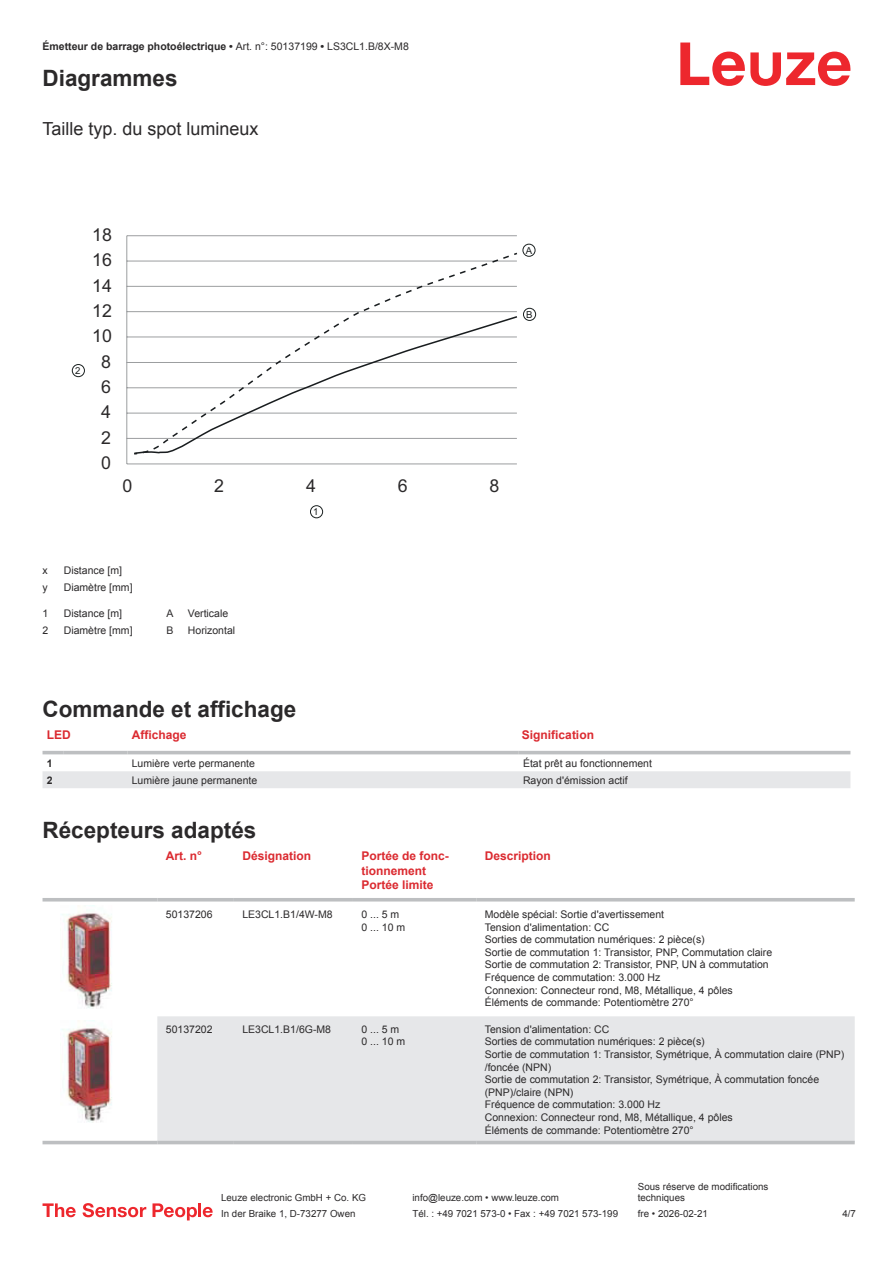
<style>
.page{position:relative;width:893px;height:1263px;background:#fff}
.page>*{position:absolute;margin:0;border:0;box-sizing:border-box;transform-origin:0 0}
.t1{font:700 22.5px "Arial";color:#2b292a}
.t2{font:18px "Arial";color:#2b292a}
.t3{font:17.85px "Arial";color:#2b292a}
.t4{font:700 12px/14.4px "Arial";color:#db2a30}
.t5{font:10.5px/12.6px "Arial";color:#2b292a}
.t6{font:700 10.5px "Arial";color:#2b292a}
.t7{font:9.75px/11.7px "Arial";color:#2b292a}
.t8{font:9.6px "Arial";color:#1c2021}
.s1{font-weight:400}
</style>
<div class="page">
<svg style="left:680px;top:43px;width:170px;height:43px"></svg>
<svg style="left:43px;top:750px;width:807px;height:38px"></svg>
<hr style="left:43px;top:751px;width:21px;height:3px;background:#bdbfc1">
<hr style="left:64px;top:751px;width:64px;height:3px;background:#bdbfc1">
<hr style="left:128px;top:751px;width:391px;height:3px;background:#bdbfc1">
<hr style="left:519px;top:751px;width:331px;height:3px;background:#bdbfc1">
<svg style="left:43px;top:901px;width:812px;height:244px"></svg>
<div style="left:157px;top:1016px;width:698px;height:125px;background:#e6e7e9"></div>
<hr style="left:43px;top:898px;width:114px;height:3px;background:#bdbfc1">
<hr style="left:157px;top:898px;width:77px;height:3px;background:#bdbfc1">
<hr style="left:234px;top:898px;width:119px;height:3px;background:#bdbfc1">
<hr style="left:353px;top:898px;width:123px;height:3px;background:#bdbfc1">
<hr style="left:476px;top:898px;width:379px;height:3px;background:#bdbfc1">
<hr style="left:43px;top:1141px;width:114px;height:3px;background:#bdbfc1">
<hr style="left:157px;top:1141px;width:77px;height:3px;background:#bdbfc1">
<hr style="left:234px;top:1141px;width:119px;height:3px;background:#bdbfc1">
<hr style="left:353px;top:1141px;width:123px;height:3px;background:#bdbfc1">
<hr style="left:476px;top:1141px;width:379px;height:3px;background:#bdbfc1">
<img style="left:61px;top:906px;width:61px;height:106px">
<img style="left:61px;top:1020px;width:61px;height:107px">
<svg style="left:43px;top:1203px;width:33px;height:14px"></svg>
<svg style="left:83px;top:1203px;width:63px;height:14px"></svg>
<svg style="left:153px;top:1203px;width:44px;height:17px"></svg>
<hr style="left:198px;top:1203px;width:3px;height:14px;background:#ed272d">
<svg style="left:203px;top:1207px;width:10px;height:10px"></svg>
<hr style="left:127px;top:438px;width:390px;height:1px;background:#9c9ea0">
<hr style="left:127px;top:413px;width:390px;height:1px;background:#9c9ea0">
<hr style="left:127px;top:387px;width:390px;height:1px;background:#9c9ea0">
<hr style="left:127px;top:362px;width:390px;height:1px;background:#9c9ea0">
<hr style="left:127px;top:336px;width:390px;height:1px;background:#9c9ea0">
<hr style="left:127px;top:311px;width:390px;height:1px;background:#9c9ea0">
<hr style="left:127px;top:286px;width:390px;height:1px;background:#9c9ea0">
<hr style="left:127px;top:261px;width:390px;height:1px;background:#9c9ea0">
<hr style="left:127px;top:235px;width:390px;height:1px;background:#9c9ea0">
<hr style="left:126px;top:236px;width:1px;height:228px;background:#9c9ea0">
<hr style="left:127px;top:463px;width:390px;height:1px;background:#9c9ea0">
<svg style="left:133px;top:252px;width:385px;height:203px"></svg>
<div style="left:310px;top:505px;width:13px;height:13px;border:1px solid #1b2121;border-radius:50%"></div>
<div style="left:72px;top:364px;width:13px;height:13px;border:1px solid #1b2121;border-radius:50%"></div>
<div style="left:523px;top:244px;width:12px;height:13px;border:1px solid #1b2121;border-radius:50%"></div>
<div style="left:523px;top:308px;width:13px;height:13px;border:1px solid #1b2121;border-radius:50%"></div>
<p class="t6" style="left:43px;top:43px;width:368px">Émetteur de barrage photoélectrique • <span class="s1">Art. n°: 50137199</span> • <span class="s1">LS3CL1.B/8X-M8</span></p>
<h1 class="t1" style="left:43px;top:70px;width:137px">Diagrammes</h1>
<h2 class="t2" style="left:43px;top:122px;width:218px">Taille typ. du spot lumineux</h2>
<h3 class="t3" style="left:92px;top:224px;width:21px">18</h3>
<h3 class="t3" style="left:92px;top:250px;width:21px">16</h3>
<h3 class="t3" style="left:92px;top:275px;width:21px">14</h3>
<h3 class="t3" style="left:92px;top:300px;width:21px">12</h3>
<p class="t8" style="left:75px;top:365px;width:7px">2</p>
<h3 class="t3" style="left:92px;top:326px;width:21px">10</h3>
<h3 class="t3" style="left:101px;top:351px;width:11px">8</h3>
<h3 class="t3" style="left:101px;top:376px;width:11px">6</h3>
<h3 class="t3" style="left:101px;top:402px;width:11px">4</h3>
<h3 class="t3" style="left:101px;top:427px;width:11px">2</h3>
<h3 class="t3" style="left:101px;top:452px;width:11px">0</h3>
<h3 class="t3" style="left:122px;top:476px;width:11px">0</h3>
<h3 class="t3" style="left:214px;top:476px;width:11px">2</h3>
<h3 class="t3" style="left:306px;top:476px;width:11px">4</h3>
<h3 class="t3" style="left:398px;top:476px;width:11px">6</h3>
<h3 class="t3" style="left:490px;top:476px;width:11px">8</h3>
<p class="t8" style="left:313px;top:506px;width:7px">1</p>
<p class="t5" style="left:43px;top:565px;width:7px">x</p>
<p class="t5" style="left:64px;top:565px;width:60px">Distance [m]</p>
<p class="t5" style="left:43px;top:582px;width:7px">y</p>
<p class="t5" style="left:64px;top:582px;width:70px">Diamètre [mm]</p>
<p class="t5" style="left:43px;top:608px;width:7px">1</p>
<p class="t5" style="left:64px;top:608px;width:60px">Distance [m]</p>
<p class="t5" style="left:43px;top:625px;width:7px">2</p>
<p class="t5" style="left:64px;top:625px;width:70px">Diamètre [mm]</p>
<p class="t5" style="left:167px;top:608px;width:9px">A</p>
<p class="t5" style="left:188px;top:608px;width:42px">Verticale</p>
<p class="t5" style="left:167px;top:625px;width:9px">B</p>
<p class="t5" style="left:188px;top:625px;width:49px">Horizontal</p>
<p class="t8" style="left:526px;top:245px;width:8px">A</p>
<p class="t8" style="left:526px;top:309px;width:8px">B</p>
<h1 class="t1" style="left:43px;top:700px;width:255px">Commande et affichage</h1>
<p class="t4" style="left:47px;top:728px;width:25px">LED</p>
<p class="t4" style="left:132px;top:728px;width:56px">Affichage</p>
<p class="t4" style="left:522px;top:728px;width:74px">Signification</p>
<p class="t6" style="left:47px;top:759px;width:7px">1</p>
<p class="t5" style="left:132px;top:757px;width:125px">Lumière verte permanente</p>
<p class="t5" style="left:523px;top:757px;width:130px">État prêt au fonctionnement</p>
<p class="t6" style="left:47px;top:776px;width:7px">2</p>
<p class="t5" style="left:132px;top:774px;width:127px">Lumière jaune permanente</p>
<p class="t5" style="left:523px;top:774px;width:106px">Rayon d'émission actif</p>
<h1 class="t1" style="left:43px;top:822px;width:215px">Récepteurs adaptés</h1>
<p class="t4" style="left:166px;top:850px;width:38px">Art. n°</p>
<p class="t4" style="left:242px;top:850px;width:70px">Désignation</p>
<p class="t4" style="left:361px;top:850px;width:89px">Portée de fonc&shy;tionnement<br>Portée limite</p>
<p class="t4" style="left:485px;top:850px;width:68px">Description</p>
<p class="t5" style="left:166px;top:909px;width:48px">50137206</p>
<p class="t5" style="left:242px;top:909px;width:92px">LE3CL1.B1/4W-M8</p>
<p class="t5" style="left:361px;top:909px;width:45px">0 ... 5 m<br>0 ... 10 m</p>
<p class="t5" style="left:485px;top:909px;width:289px">Modèle spécial: Sortie d'avertissement<br>Tension d'alimentation: CC<br>Sorties de commutation numériques: 2 pièce(s)<br>Sortie de commutation 1: Transistor, PNP, Commutation claire Sortie de commutation 2: Transistor, PNP, UN à commutation Fréquence de commutation: 3.000 Hz<br>Connexion: Connecteur rond, M8, Métallique, 4 pôles Éléments de commande: Potentiomètre 270°</p>
<p class="t5" style="left:166px;top:1024px;width:48px">50137202</p>
<p class="t5" style="left:242px;top:1024px;width:90px">LE3CL1.B1/6G-M8</p>
<p class="t5" style="left:361px;top:1024px;width:45px">0 ... 5 m<br>0 ... 10 m</p>
<p class="t5" style="left:485px;top:1024px;width:361px">Tension d'alimentation: CC<br>Sorties de commutation numériques: 2 pièce(s)<br>Sortie de commutation 1: Transistor, Symétrique, À commutation claire (PNP) /foncée (NPN)<br>Sortie de commutation 2: Transistor, Symétrique, À commutation foncée (PNP)/claire (NPN)<br>Fréquence de commutation: 3.000 Hz<br>Connexion: Connecteur rond, M8, Métallique, 4 pôles<br>Éléments de commande: Potentiomètre 270°</p>
<p class="t7" style="left:221px;top:1193px;width:146px">Leuze electronic GmbH + Co. KG</p>
<p class="t7" style="left:412px;top:1193px;width:148px">info@leuze.com • www.leuze.com</p>
<p class="t7" style="left:638px;top:1181px;width:132px">Sous réserve de modifications techniques</p>
<p class="t7" style="left:221px;top:1209px;width:136px">In der Braike 1, D-73277 Owen</p>
<p class="t7" style="left:412px;top:1209px;width:207px">Tél. : +49 7021 573-0 • Fax : +49 7021 573-199</p>
<p class="t7" style="left:638px;top:1209px;width:72px">fre • 2026-02-21</p>
<p class="t7" style="left:842px;top:1209px;width:15px">4 /7</p>
</div>
